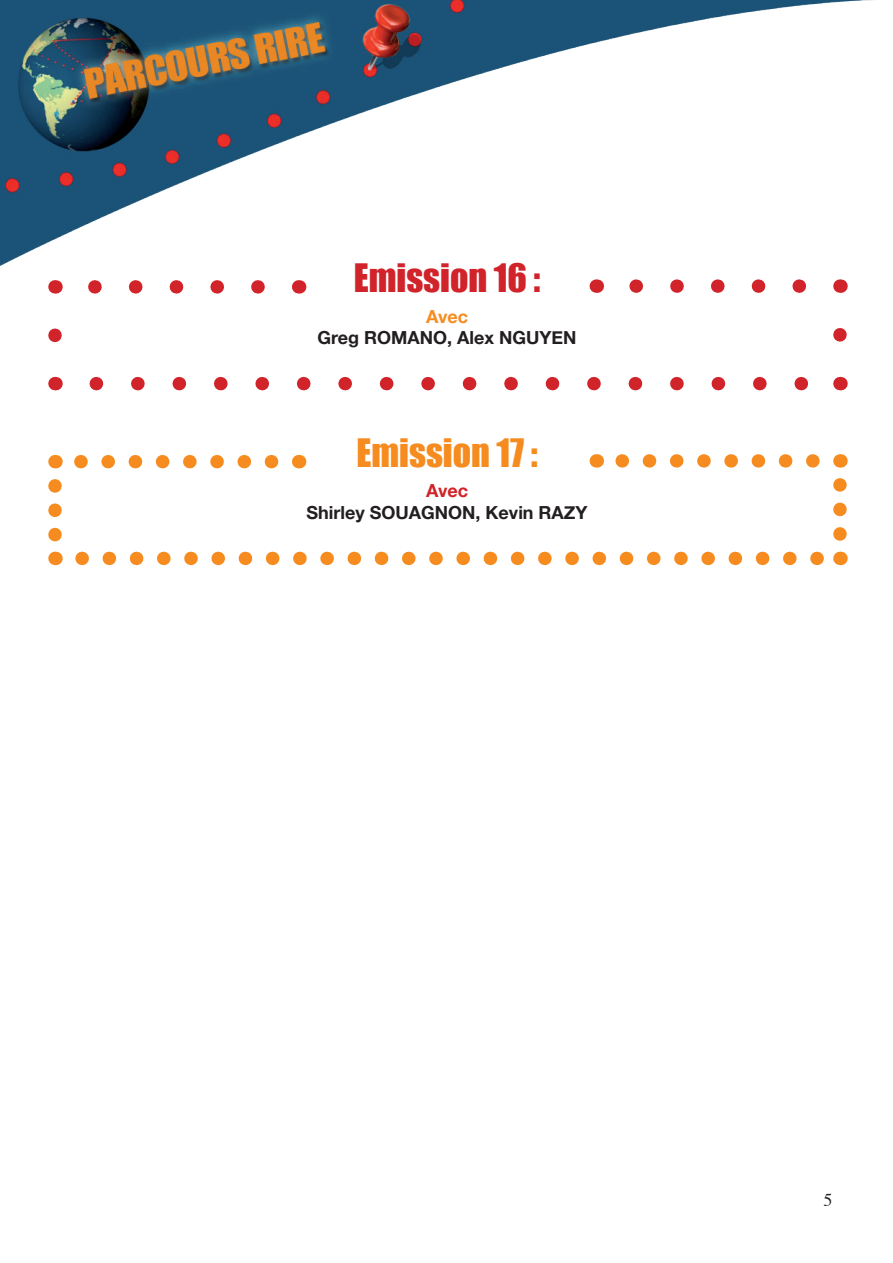
<style>
.page{position:relative;width:893px;height:1263px;background:#fff}
.page>*{position:absolute;margin:0;border:0;box-sizing:border-box;transform-origin:0 0}
.t1{font:36px "Impact";color:#d1232a}
.t2{font:36px "Impact";color:#f68c1f}
.t3{font:700 18px "Helvetica Neue";color:#231f20}
.t4{font:700 18px "Helvetica Neue";color:#f68c1f}
.t5{font:700 18px "Helvetica Neue";color:#d1232a}
.t6{font:18px "Times";color:#231f20}
</style>
<div class="page">
<img style="left:0;top:0;width:873px;height:566px">
<svg style="left:75px;top:280px;width:183px;height:14px"></svg>
<svg style="left:48px;top:335px;width:14px;height:24px"></svg>
<svg style="left:96px;top:377px;width:723px;height:13px"></svg>
<svg style="left:833px;top:310px;width:14px;height:25px"></svg>
<svg style="left:617px;top:279px;width:182px;height:14px"></svg>
<svg style="left:299px;top:280px;width:1px;height:14px"></svg>
<svg style="left:55px;top:280px;width:1px;height:14px"></svg>
<svg style="left:55px;top:377px;width:1px;height:13px"></svg>
<svg style="left:840px;top:377px;width:1px;height:13px"></svg>
<svg style="left:840px;top:279px;width:1px;height:14px"></svg>
<svg style="left:596px;top:279px;width:1px;height:14px"></svg>
<svg style="left:69px;top:455px;width:203px;height:13px"></svg>
<svg style="left:48px;top:486px;width:14px;height:60px"></svg>
<svg style="left:82px;top:552px;width:744px;height:13px"></svg>
<svg style="left:610px;top:454px;width:203px;height:14px"></svg>
<svg style="left:299px;top:455px;width:1px;height:13px"></svg>
<svg style="left:55px;top:455px;width:1px;height:13px"></svg>
<svg style="left:55px;top:552px;width:1px;height:13px"></svg>
<svg style="left:840px;top:552px;width:1px;height:13px"></svg>
<svg style="left:833px;top:454px;width:14px;height:80px"></svg>
<svg style="left:596px;top:454px;width:1px;height:14px"></svg>
<h1 class="t1" style="left:354px;top:250px;width:188px">Emission 16 :</h1>
<p class="t4" style="left:426px;top:305px;width:44px">Avec</p>
<p class="t3" style="left:318px;top:327px;width:261px">Greg ROMANO, Alex NGUYEN</p>
<h1 class="t2" style="left:356px;top:425px;width:183px">Emission 17 :</h1>
<p class="t5" style="left:426px;top:480px;width:44px">Avec</p>
<p class="t3" style="left:307px;top:501px;width:283px">Shirley SOUAGNON, Kevin RAZY</p>
<p class="t6" style="left:823px;top:1183px;width:10px">5</p>
</div>
